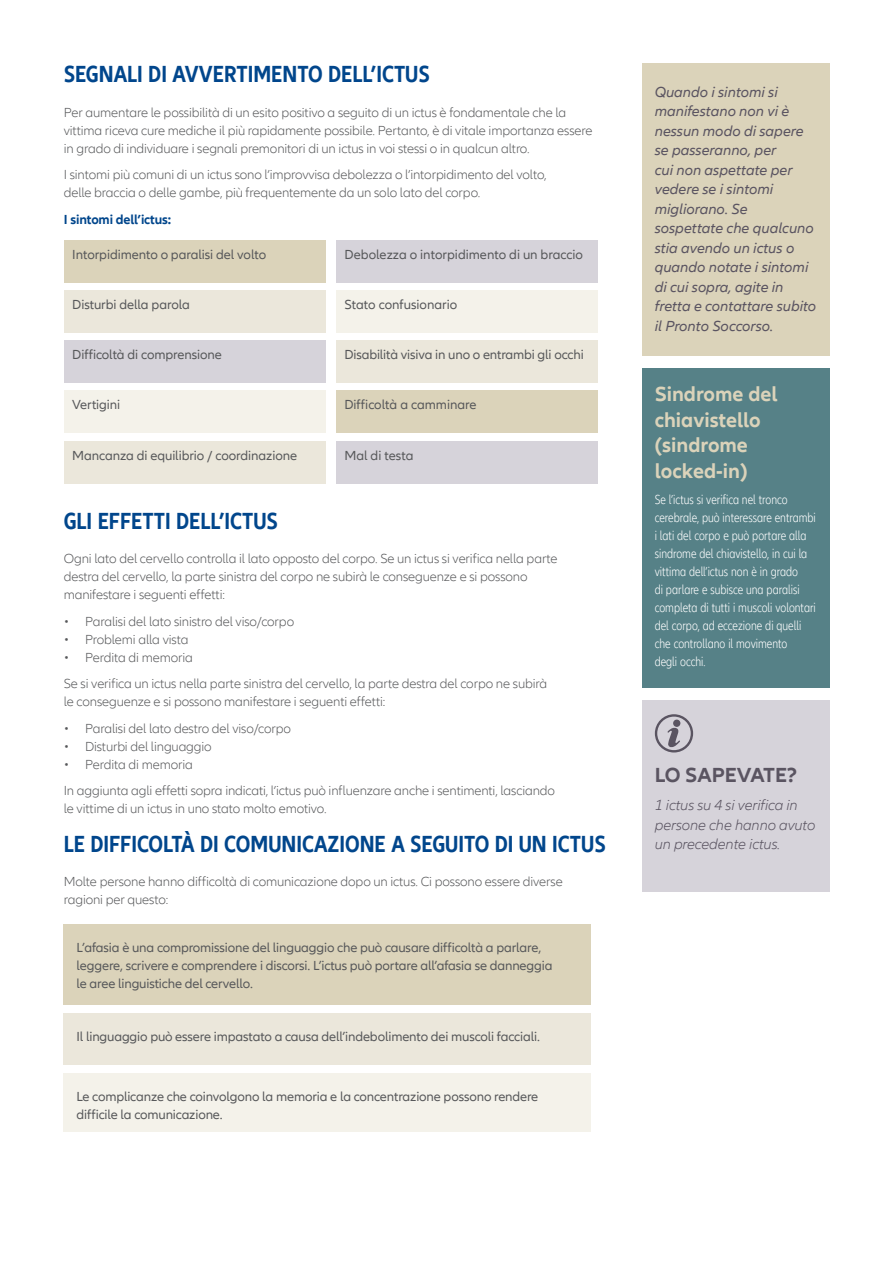
<style>
.page{position:relative;width:893px;height:1263px;background:#fff}
.page>*{position:absolute;margin:0;border:0;box-sizing:border-box;transform-origin:0 0}
.t1{font:700 condensed 24px "Allianz Neo";color:#01468c}
.t2{font:700 21px/25.5px "Allianz Neo";color:#dbd3ba}
.t3{font:700 21px "Allianz Neo";color:#5a5461}
.t4{font:italic 15px/19.5px "Allianz Neo";color:#5a5461}
.t5{font:italic 300 15px/19.5px "Allianz Neo";letter-spacing:-.005em;color:#5a5461}
.t6{font:300 13.5px/18px "Allianz Neo";letter-spacing:-.01em;color:#57585a}
.t7{font:13.5px/18px "Allianz Neo";letter-spacing:-.01em;color:#57585a}
.t8{font:300 condensed 13.5px/18px "Allianz Neo";color:#fff}
.t9{font:700 13.5px "Allianz Neo";letter-spacing:-.01em;color:#01468c}
</style>
<div class="page">
<div style="left:642px;top:64px;width:187px;height:292px;background:#dbd3ba"></div>
<div style="left:64px;top:241px;width:261px;height:42px;background:#dbd3ba"></div>
<div style="left:64px;top:290px;width:261px;height:42px;background:#ebe7db"></div>
<div style="left:64px;top:340px;width:261px;height:43px;background:#d6d3da"></div>
<div style="left:64px;top:390px;width:261px;height:43px;background:#f4f2ea"></div>
<div style="left:64px;top:441px;width:261px;height:42px;background:#ebe7db"></div>
<div style="left:336px;top:241px;width:261px;height:42px;background:#d6d3da"></div>
<div style="left:336px;top:290px;width:261px;height:42px;background:#f4f2ea"></div>
<div style="left:336px;top:340px;width:261px;height:43px;background:#ebe7db"></div>
<div style="left:336px;top:390px;width:261px;height:43px;background:#dbd3ba"></div>
<div style="left:336px;top:441px;width:261px;height:42px;background:#d6d3da"></div>
<div style="left:642px;top:368px;width:187px;height:319px;background:#568187"></div>
<div style="left:642px;top:700px;width:187px;height:191px;background:#d6d3da"></div>
<svg style="left:655px;top:714px;width:38px;height:38px"></svg>
<div style="left:64px;top:924px;width:527px;height:81px;background:#dbd3ba"></div>
<div style="left:64px;top:1014px;width:527px;height:51px;background:#ebe7db"></div>
<div style="left:64px;top:1073px;width:527px;height:59px;background:#f4f2ea"></div>
<h1 class="t1" style="left:64px;top:60px;width:367px">SEGNALI DI AVVERTIMENTO DELL’ICTUS</h1>
<p class="t6" style="left:64px;top:104px;width:530px">Per aumentare le possibilità di un esito positivo a seguito di un ictus è fondamentale che la vittima riceva cure mediche il più rapidamente possibile. Pertanto, è di vitale importanza essere in grado di individuare i segnali premonitori di un ictus in voi stessi o in qualcun altro.</p>
<p class="t6" style="left:64px;top:166px;width:484px">I sintomi più comuni di un ictus sono l’improvvisa debolezza o l’intorpidimento del volto, delle braccia o delle gambe, più frequentemente da un solo lato del corpo.</p>
<p class="t9" style="left:64px;top:211px;width:109px">I sintomi dell’ictus:</p>
<p class="t7" style="left:72px;top:246px;width:195px">Intorpidimento o paralisi del volto</p>
<p class="t7" style="left:72px;top:296px;width:119px">Disturbi della parola</p>
<p class="t7" style="left:72px;top:346px;width:151px">Difficoltà di comprensione</p>
<p class="t7" style="left:72px;top:396px;width:50px">Vertigini</p>
<p class="t7" style="left:72px;top:446px;width:226px">Mancanza di equilibrio / coordinazione</p>
<h1 class="t1" style="left:64px;top:507px;width:216px">GLI EFFETTI DELL’ICTUS</h1>
<p class="t7" style="left:344px;top:246px;width:240px">Debolezza o intorpidimento di un braccio</p>
<p class="t7" style="left:344px;top:296px;width:114px">Stato confusionario</p>
<p class="t7" style="left:344px;top:346px;width:241px">Disabilità visiva in uno o entrambi gli occhi</p>
<p class="t7" style="left:344px;top:396px;width:134px">Difficoltà a camminare</p>
<p class="t7" style="left:344px;top:446px;width:71px">Mal di testa</p>
<p class="t6" style="left:64px;top:550px;width:495px">Ogni lato del cervello controlla il lato opposto del corpo. Se un ictus si verifica nella parte destra del cervello, la parte sinistra del corpo ne subirà le conseguenze e si possono manifestare i seguenti effetti:</p>
<p class="t6" style="left:64px;top:612px;width:232px">• Paralisi del lato sinistro del viso/corpo</p>
<p class="t6" style="left:64px;top:630px;width:126px">• Problemi alla vista</p>
<p class="t6" style="left:64px;top:644px;width:485px;line-height:26.5px">• Perdita di memoria<br>Se si verifica un ictus nella parte sinistra del cervello, la parte destra del corpo ne subirà</p>
<p class="t6" style="left:64px;top:693px;width:323px">le conseguenze e si possono manifestare i seguenti effetti:</p>
<p class="t6" style="left:64px;top:719px;width:229px">• Paralisi del lato destro del viso/corpo</p>
<p class="t6" style="left:64px;top:737px;width:149px">• Disturbi del linguaggio</p>
<p class="t6" style="left:64px;top:751px;width:493px;line-height:26.5px">• Perdita di memoria<br>In aggiunta agli effetti sopra indicati, l’ictus può influenzare anche i sentimenti, lasciando</p>
<p class="t6" style="left:64px;top:800px;width:264px">le vittime di un ictus in uno stato molto emotivo.</p>
<h1 class="t1" style="left:64px;top:830px;width:543px">LE DIFFICOLTÀ DI COMUNICAZIONE A SEGUITO DI UN ICTUS</h1>
<p class="t6" style="left:64px;top:873px;width:500px">Molte persone hanno difficoltà di comunicazione dopo un ictus. Ci possono essere diverse ragioni per questo:</p>
<p class="t7" style="left:77px;top:938px;width:477px">L’afasia è una compromissione del linguaggio che può causare difficoltà a parlare, leggere, scrivere e comprendere i discorsi. L’ictus può portare all’afasia se danneggia le aree linguistiche del cervello.</p>
<p class="t7" style="left:77px;top:1028px;width:465px">Il linguaggio può essere impastato a causa dell’indebolimento dei muscoli facciali.</p>
<p class="t7" style="left:77px;top:1087px;width:463px">Le complicanze che coinvolgono la memoria e la concentrazione possono rendere difficile la comunicazione.</p>
<p class="t4" style="left:655px;top:82px;width:163px">Quando i sintomi si manifestano non vi è nessun modo di sapere se passeranno, per<br>cui non aspettate per vedere se i sintomi migliorano. Se sospettate che qualcuno stia avendo un ictus o quando notate i sintomi di cui sopra, agite in fretta e contattare subito il Pronto Soccorso.</p>
<h2 class="t2" style="left:655px;top:382px;width:124px">Sindrome del chiavistello (sindrome locked-in)</h2>
<p class="t8" style="left:655px;top:491px;width:163px">Se l’ictus si verifica nel tronco cerebrale, può interessare entrambi i lati del corpo e può portare alla sindrome del chiavistello, in cui la vittima dell’ictus non è in grado<br>di parlare e subisce una paralisi completa di tutti i muscoli volontari del corpo, ad eccezione di quelli che controllano il movimento<br>degli occhi.</p>
<h2 class="t3" style="left:655px;top:763px;width:144px">LO SAPEVATE?</h2>
<p class="t5" style="left:655px;top:796px;width:162px">1 ictus su 4 si verifica in persone che hanno avuto un precedente ictus.</p>
</div>
